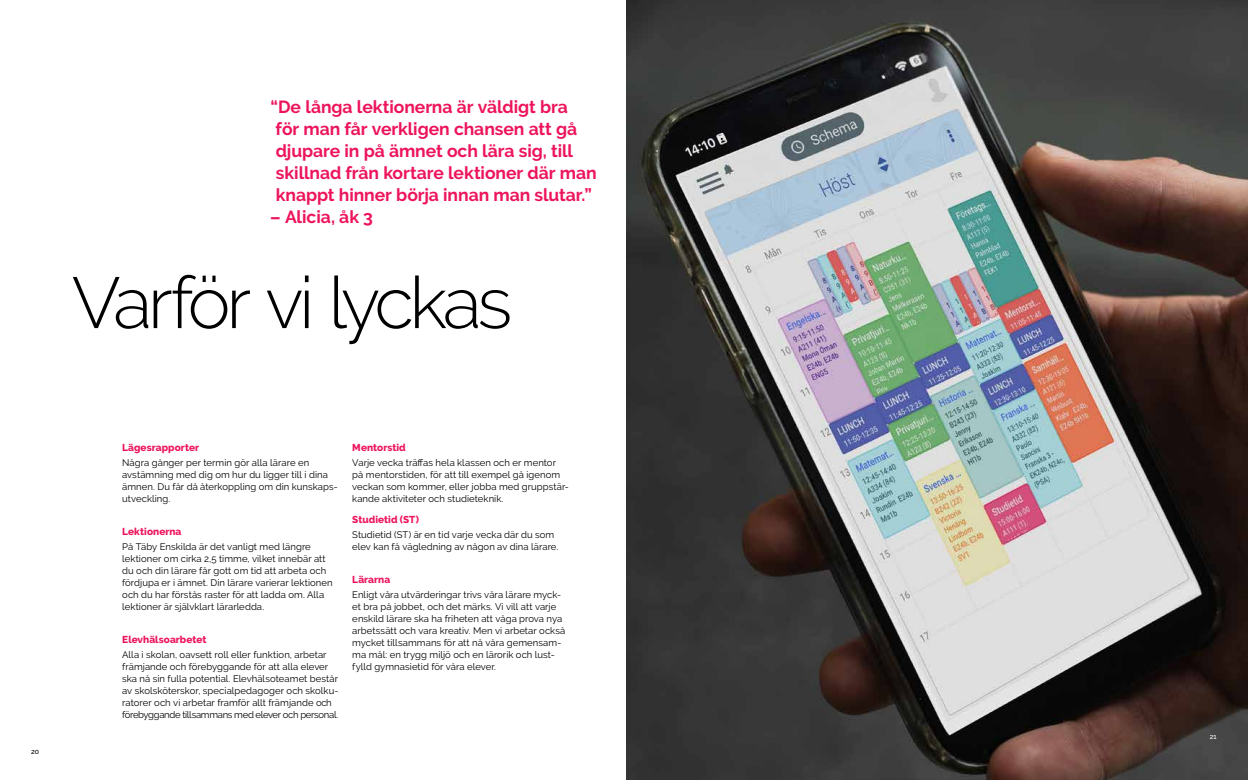
<style>
.page{position:relative;width:1248px;height:780px;background:#fff}
.page>*{position:absolute;margin:0;border:0;box-sizing:border-box;transform-origin:0 0}
.t1{font:300 72px "Raleway";letter-spacing:-.06em;color:#000}
.t2{font:700 17.5px/22px "Raleway";letter-spacing:-.005em;color:#ed145b}
.t3{font:800 10px "Raleway";letter-spacing:.005em;color:#ed145b}
.t4{font:9.5px/12px "Raleway";letter-spacing:.005em;color:#000}
.t5{font:500 7px "Raleway";color:#000}
.t6{font:500 7px "Raleway";color:#fff}
</style>
<div class="page">
<img style="left:626px;top:0;width:621px;height:780px">
<h2 class="t2" style="left:275px;top:95px;width:322px;text-indent:-5px">“De långa lektionerna är väldigt bra<br>för man får verkligen chansen att gå djupare in på ämnet och lära sig, till skillnad från kortare lektioner där man knappt hinner börja innan man slutar.”</h2>
<h2 class="t2" style="left:270px;top:205px;width:104px">– Alicia, åk 3</h2>
<h1 class="t1" style="left:72px;top:261px;width:442px">Varför vi lyckas</h1>
<p class="t5" style="left:31px;top:747px;width:10px">20</p>
<p class="t3" style="left:122px;top:441px;width:78px">Lägesrapporter</p>
<p class="t4" style="left:122px;top:456px;width:217px">Några gånger per termin gör alla lärare en avstämning med dig om hur du ligger till i dina ämnen. Du får då återkoppling om din kunskaps&shy;utveckling.</p>
<p class="t3" style="left:122px;top:525px;width:61px">Lektionerna</p>
<p class="t4" style="left:122px;top:540px;width:212px">På Täby Enskilda är det vanligt med längre lektioner om cirka 2,5 timme, vilket innebär att du och din lärare får gott om tid att arbeta och fördjupa er i ämnet. Din lärare varierar lektionen och du har förstås raster för att ladda om. Alla lektioner är självklart lärarledda.</p>
<p class="t3" style="left:122px;top:633px;width:86px">Elevhälsoarbetet</p>
<p class="t4" style="left:122px;top:648px;width:218px">Alla i skolan, oavsett roll eller funktion, arbetar främjande och förebyggande för att alla elever ska nå sin fulla potential. Elevhälsoteamet består av skolsköterskor, specialpedagoger och skolku&shy;ratorer och vi arbetar framför allt främjande och förebyggande tillsammans med elever och personal.</p>
<p class="t3" style="left:352px;top:441px;width:55px">Mentorstid</p>
<p class="t4" style="left:352px;top:456px;width:218px">Varje vecka träffas hela klassen och er mentor på mentorstiden, för att till exempel gå igenom veckan som kommer, eller jobba med gruppstär&shy;kande aktiviteter och studieteknik.</p>
<p class="t3" style="left:352px;top:513px;width:68px">Studietid (ST)</p>
<p class="t4" style="left:352px;top:528px;width:207px">Studietid (ST) ä r en tid varje vecka dä r du som elev kan få vägledning av någon av dina lärare.</p>
<p class="t3" style="left:352px;top:573px;width:39px">Lärarna</p>
<p class="t4" style="left:352px;top:588px;width:214px">Enligt våra utvärderingar trivs våra lärare myck&shy;et bra på jobbet, och det märks. Vi vill att varje enskild lärare ska ha friheten att våga prova nya arbetssätt och vara kreativ. Men vi arbetar också mycket tillsammans för att nå våra gemensam&shy;ma mål: en trygg miljö och en lärorik och lust&shy;fylld gymnasietid för våra elever.</p>
<p class="t6" style="left:1209px;top:732px;width:8px">21</p>
</div>
